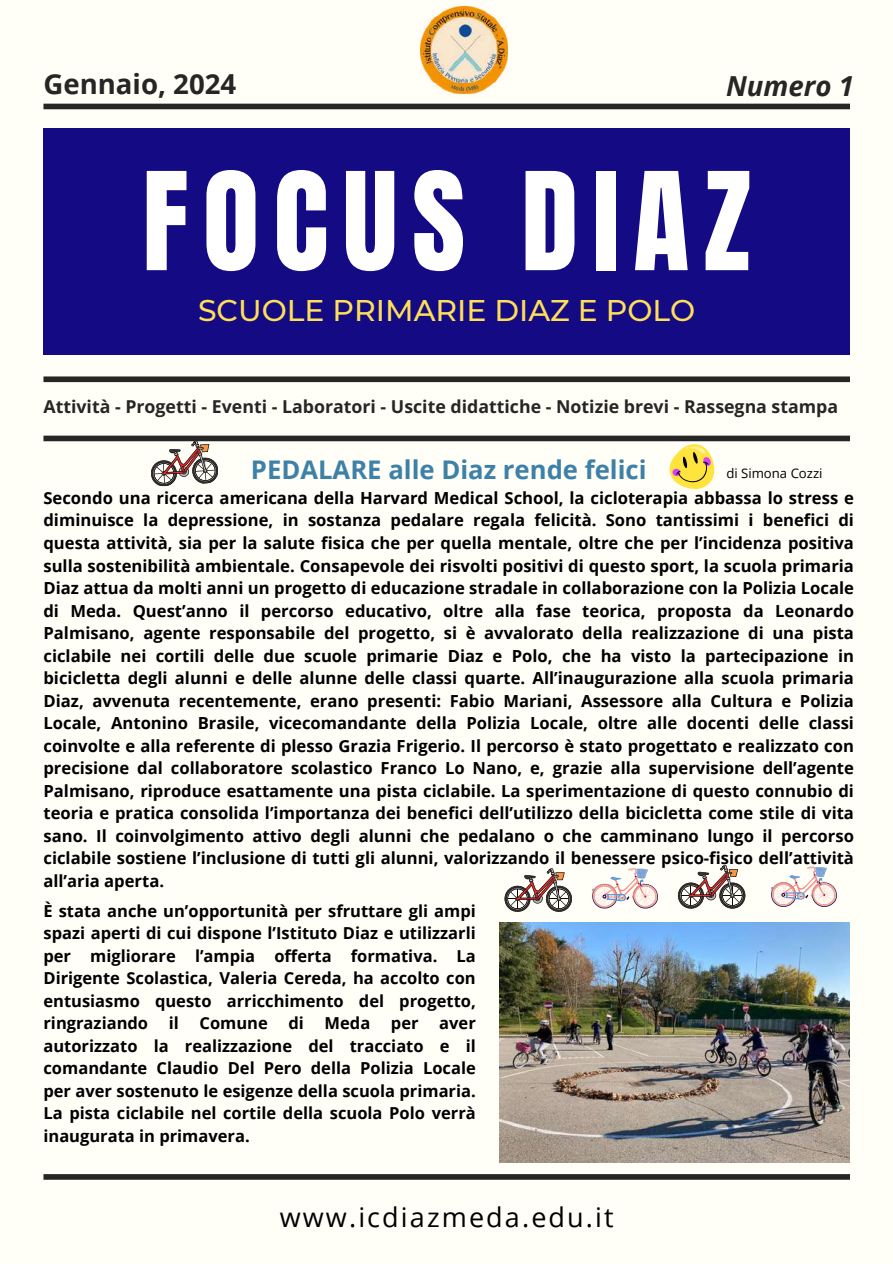
<style>
.page{position:relative;width:893px;height:1264px;background:#fff}
.page>*{position:absolute;margin:0;border:0;box-sizing:border-box;transform-origin:0 0}
.t1{font:115.5px "Anton";letter-spacing:.125em;color:#fff}
.t2{font:500 29.85px "Montserrat";color:#ffde59}
.t3{font:700 27.6px "Open Sans";color:#272525}
.t4{font:italic 700 27.6px "Open Sans";color:#272525}
.t5{font:27px "Open Sans";letter-spacing:.08em;color:#000}
.t6{font:700 25.65px "Open Sans";color:#3d81a8}
.t7{font:700 17.7px "Open Sans";color:#272525}
.t8{font:700 16.65px/22.5px "Open Sans";color:#000;text-align:justify}
.t9{font:700 16.5px/22.5px "Open Sans";color:#000;text-align:justify}
.t10{font:13.2px "Open Sans";color:#000}
</style>
<div class="page">
<div style="left:0;top:0;width:892px;height:1263px;background:#fffef7"></div>
<div style="left:43px;top:104px;width:806px;height:5px;background:#272525"></div>
<div style="left:43px;top:128px;width:806px;height:227px;background:#130a84"></div>
<div style="left:43px;top:376px;width:806px;height:6px;background:#272525"></div>
<div style="left:43px;top:435px;width:806px;height:6px;background:#272525"></div>
<div style="left:43px;top:1174px;width:806px;height:5px;background:#272525"></div>
<img style="left:420px;top:7px;width:87px;height:87px">
<img style="left:499px;top:922px;width:350px;height:239px">
<svg style="left:504px;top:868px;width:68px;height:43px"></svg>
<svg style="left:592px;top:868px;width:66px;height:40px"></svg>
<svg style="left:677px;top:865px;width:68px;height:43px"></svg>
<svg style="left:771px;top:866px;width:66px;height:40px"></svg>
<svg style="left:150px;top:441px;width:69px;height:46px"></svg>
<svg style="left:669px;top:444px;width:46px;height:45px"></svg>
<h3 class="t3" style="left:43px;top:65px;width:194px">Gennaio, 2024</h3>
<h3 class="t4" style="left:726px;top:67px;width:129px">Numero 1</h3>
<h1 class="t1" style="left:142px;top:139px;width:610px">FOCUS DIAZ</h1>
<h2 class="t2" style="left:198px;top:292px;width:498px">SCUOLE PRIMARIE DIAZ E POLO</h2>
<p class="t7" style="left:43px;top:394px;width:796px">Attività - Progetti - Eventi - Laboratori - Uscite didattiche - Notizie brevi - Rassegna stampa</p>
<h3 class="t6" style="left:251px;top:452px;width:397px">PEDALARE alle Diaz rende felici</h3>
<p class="t8" style="left:43px;top:486px;width:812px">Secondo una ricerca americana della Harvard Medical School, la cicloterapia abbassa lo stress e diminuisce la depressione, in sostanza pedalare regala felicità. Sono tantissimi i benefici di questa attività, sia per la salute fisica che per quella mentale, oltre che per l’incidenza positiva sulla sostenibilità ambientale. Consapevole dei risvolti positivi di questo sport, la scuola primaria Diaz attua da molti anni un progetto di educazione stradale in collaborazione con la Polizia Locale di Meda. Quest’anno il percorso educativo, oltre alla fase teorica, proposta da Leonardo Palmisano, agente responsabile del progetto, si è avvalorato della realizzazione di una pista ciclabile nei cortili delle due scuole primarie Diaz e Polo, che ha visto la partecipazione in bicicletta degli alunni e delle alunne delle classi quarte. All’inaugurazione alla scuola primaria Diaz, avvenuta recentemente, erano presenti: Fabio Mariani, Assessore alla Cultura e Polizia Locale, Antonino Brasile, vicecomandante della Polizia Locale, oltre alle docenti delle classi coinvolte e alla referente di plesso Grazia Frigerio. Il percorso è stato progettato e realizzato con precisione dal collaboratore scolastico Franco Lo Nano, e, grazie alla supervisione dell’agente Palmisano, riproduce esattamente una pista ciclabile. La sperimentazione di questo connubio di teoria e pratica consolida l’importanza dei benefici dell’utilizzo della bicicletta come stile di vita sano. Il coinvolgimento attivo degli alunni che pedalano o che camminano lungo il percorso ciclabile sostiene l’inclusione di tutti gli alunni, valorizzando il benessere psico-fisico dell’attività all’aria aperta.</p>
<p class="t10" style="left:726px;top:464px;width:98px">di Simona Cozzi</p>
<p class="t9" style="left:43px;top:899px;width:434px">È stata anche un’opportunità per sfruttare gli ampi spazi aperti di cui dispone l’Istituto Diaz e utilizzarli per migliorare l’ampia offerta formativa. La Dirigente Scolastica, Valeria Cereda, ha accolto con entusiasmo questo arricchimento del progetto, ringraziando</p>
<p class="t9" style="left:169px;top:1011px;width:12px">il</p>
<p class="t9" style="left:199px;top:1011px;width:70px">Comune</p>
<p class="t9" style="left:288px;top:1011px;width:17px">di</p>
<p class="t9" style="left:324px;top:1011px;width:95px">Meda per</p>
<p class="t9" style="left:43px;top:1011px;width:434px;text-indent:396px">aver autorizzato la realizzazione del tracciato e il comandante Claudio Del Pero della Polizia Locale per aver sostenuto le esigenze della scuola primaria.<br>La pista ciclabile nel cortile della scuola Polo verrà inaugurata in primavera.</p>
<h3 class="t5" style="left:280px;top:1197px;width:335px">www.icdiazmeda.edu.it</h3>
</div>
